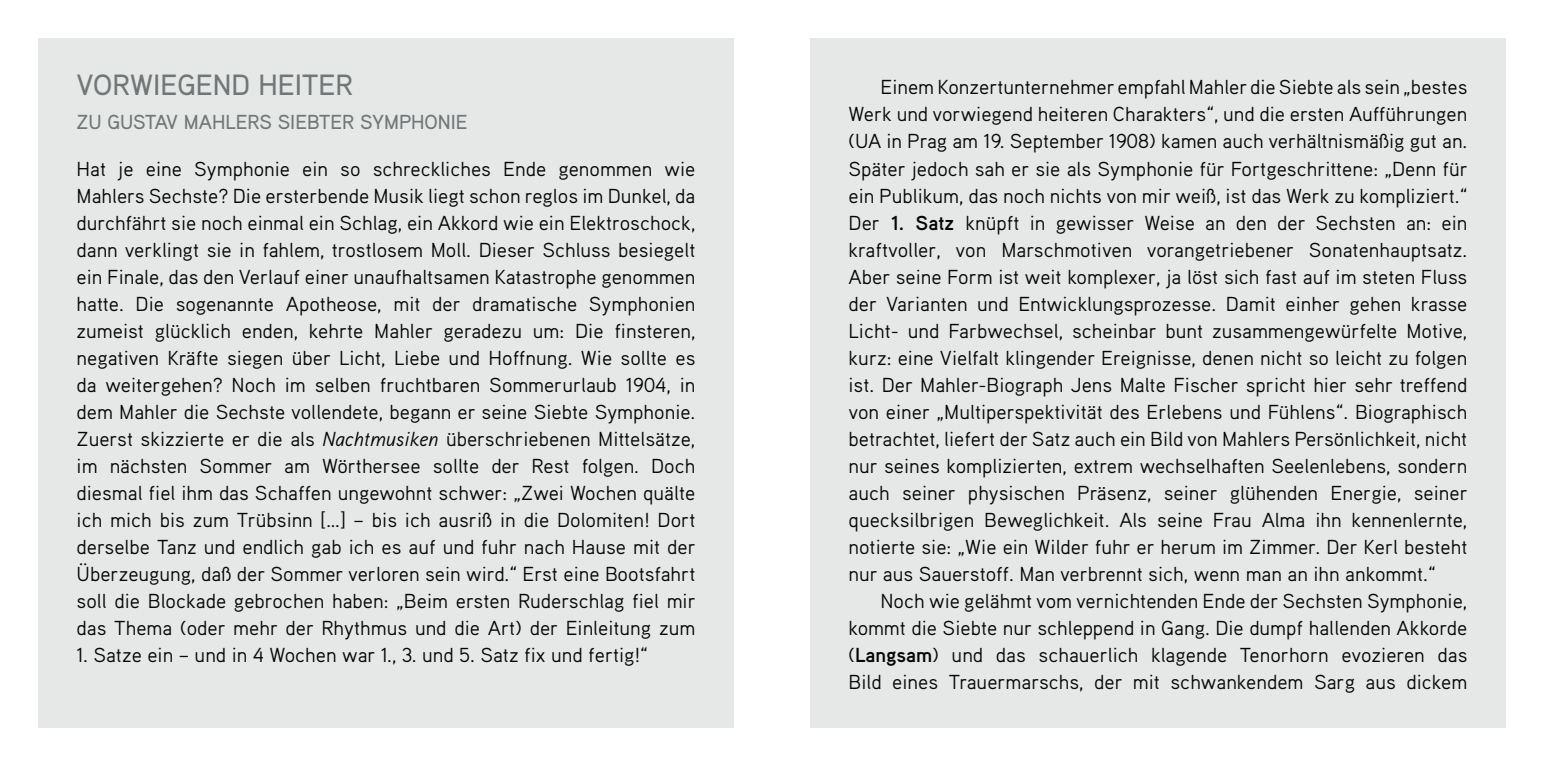
<style>
.page{position:relative;width:1544px;height:766px;background:#fff}
.page>*{position:absolute;margin:0;border:0;box-sizing:border-box;transform-origin:0 0}
.t1{font:500 29.25px "Aaux Pro";color:#717677}
.t2{font:20.25px/27px "Aaux Pro";color:#040506;text-align:justify}
.t3{font:500 20.25px "Aaux Pro";color:#717677}
.s1{font-style:italic}
.s2{font-weight:700}
</style>
<div class="page">
<div style="left:810px;top:38px;width:695px;height:689px;background:#e5e8e7"></div>
<div style="left:38px;top:38px;width:695px;height:689px;background:#e5e8e7"></div>
<h1 class="t1" style="left:77px;top:66px;width:278px">VORWIEGEND HEITER</h1>
<p class="t3" style="left:77px;top:109px;width:393px">ZU GUSTAV MAHLERS SIEBTER SYMPHONIE</p>
<p class="t2" style="left:77px;top:154px;width:621px">Hat je eine Symphonie ein so schreckliches Ende genommen wie Mahlers Sechste? Die ersterbende Musik liegt schon reglos im Dunkel, da durchfährt sie noch einmal ein Schlag, ein Akkord wie ein Elektroschock, dann verklingt sie in fahlem, trostlosem Moll. Dieser Schluss besiegelt ein Finale, das den Verlauf einer unaufhaltsamen Katastrophe genommen hatte. Die sogenannte Apotheose, mit der dramatische Symphonien zumeist glücklich enden, kehrte Mahler geradezu um: Die finsteren, negativen Kräfte siegen über Licht, Liebe und Hoffnung. Wie sollte es da weitergehen? Noch im selben fruchtbaren Sommerurlaub 1904, in dem Mahler die Sechste vollendete, begann er seine Siebte Symphonie.<br>Zuerst skizzierte er die als <span class="s1">Nachtmusiken</span> überschriebenen Mittelsätze, im nächsten Sommer am Wörthersee sollte der Rest folgen. Doch diesmal fiel ihm das Schaffen ungewohnt schwer: „Zwei Wochen quälte ich mich bis zum Trübsinn […] – bis ich ausriß in die Dolomiten! Dort derselbe Tanz und endlich gab ich es auf und fuhr nach Hause mit der Überzeugung, daß der Sommer verloren sein wird.“ Erst eine Bootsfahrt soll die Blockade gebrochen haben: „Beim ersten Ruderschlag fiel mir das Thema (oder mehr der Rhythmus und die Art) der Einleitung zum</p>
<p class="t2" style="left:77px;top:640px;width:573px">1. Satze ein – und in 4 Wochen war 1., 3. und 5. Satz fix und fertig!“</p>
<p class="t2" style="left:848px;top:73px;width:621px;text-indent:32px">Einem Konzertunternehmer empfahl Mahler die Siebte als sein „bestes Werk und vorwiegend heiteren Charakters“, und die ersten Aufführungen (UA in Prag am 19. September 1908) kamen auch verhältnismäßig gut an.<br>Später jedoch sah er sie als Symphonie für Fortgeschrittene: „Denn für ein Publikum, das noch nichts von mir weiß, ist das Werk zu kompliziert.“ Der <span class="s2">1. Satz</span> knüpft in gewisser Weise an den der Sechsten an: ein kraftvoller, von Marschmotiven vorangetriebener Sonatenhauptsatz.<br>Aber seine Form ist weit komplexer, ja löst sich fast auf im steten Fluss der Varianten und Entwicklungsprozesse. Damit einher gehen krasse Licht- und Farbwechsel, scheinbar bunt zusammengewürfelte Motive, kurz: eine Vielfalt klingender Ereignisse, denen nicht so leicht zu folgen ist. Der Mahler-Biograph Jens Malte Fischer spricht hier sehr treffend von einer „Multiperspektivität des Erlebens und Fühlens“. Biographisch betrachtet, liefert der Satz auch ein Bild von Mahlers Persönlichkeit, nicht nur seines komplizierten, extrem wechselhaften Seelenlebens, sondern auch seiner physischen Präsenz, seiner glühenden Energie, seiner quecksilbrigen Beweglichkeit. Als seine Frau Alma ihn kennenlernte, notierte sie: „Wie ein Wilder fuhr er herum im Zimmer. Der Kerl besteht nur aus Sauerstoff. Man verbrennt sich, wenn man an ihn ankommt.“</p>
<p class="t2" style="left:848px;top:586px;width:620px;text-indent:32px">Noch wie gelähmt vom vernichtenden Ende der Sechsten Symphonie, kommt die Siebte nur schleppend in Gang. Die dumpf hallenden Akkorde (<span class="s2">Langsam</span>) und das schauerlich klagende Tenorhorn evozieren das Bild eines Trauermarschs, der mit schwankendem Sarg aus dickem</p>
</div>
